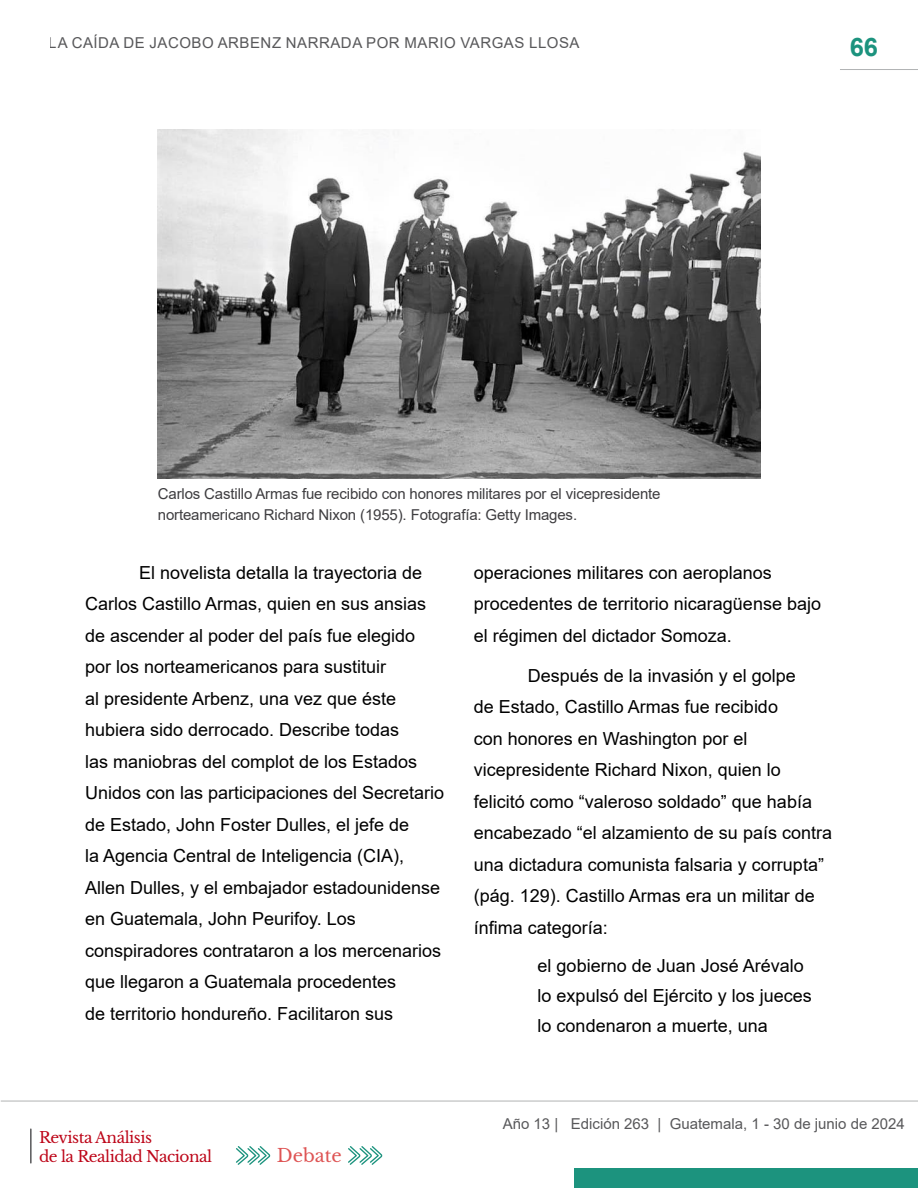
<style>
.page{position:relative;width:918px;height:1188px;background:#fff}
.page>*{position:absolute;margin:0;border:0;box-sizing:border-box;transform-origin:0 0}
.t1{font:700 25.5px "Arial";color:#1c937e}
.t2{font:18px/31.5px "Arial";color:#000}
.t3{font:18px "Libre Baskerville";color:#de5454}
.t4{font:15.3px/18.3px "Libre Baskerville";letter-spacing:-.03em;color:#bd0518}
.t5{font:15px/21px "Arial";letter-spacing:-.01em;color:#3e3d40}
.t6{font:15px "Arial";letter-spacing:.035em;color:#58585a}
.t7{font:15px "Arial";color:#58585a}
</style>
<div class="page">
<div style="left:574px;top:1168px;width:344px;height:20px;background:#1c937e"></div>
<hr style="left:1px;top:1101px;width:917px;height:1px;background:#b1b3b4">
<hr style="left:840px;top:69px;width:78px;height:1px;background:#b1b3b4">
<svg style="left:236px;top:1146px;width:35px;height:19px"></svg>
<svg style="left:348px;top:1146px;width:35px;height:19px"></svg>
<hr style="left:30px;top:1129px;width:2px;height:34px;background:#58585a">
<img style="left:158px;top:130px;width:602px;height:348px">
<p class="t6" style="left:49px;top:32px;width:532px">LA CAÍDA DE JACOBO ARBENZ NARRADA POR MARIO VARGAS LLOSA</p>
<h1 class="t1" style="left:850px;top:29px;width:30px">66</h1>
<p class="t5" style="left:158px;top:483px;width:504px">Carlos Castillo Armas fue recibido con honores militares por el vicepresidente norteamericano Richard Nixon (1955). Fotografía: Getty Images.</p>
<p class="t2" style="left:85px;top:556px;width:361px;text-indent:54px">El novelista detalla la trayectoria de Carlos Castillo Armas, quien en sus ansias de ascender al poder del país fue elegido por los norteamericanos para sustituir<br>al presidente Arbenz, una vez que éste hubiera sido derrocado. Describe todas<br>las maniobras del complot de los Estados Unidos con las participaciones del Secretario de Estado, John Foster Dulles, el jefe de<br>la Agencia Central de Inteligencia (CIA), Allen Dulles, y el embajador estadounidense en Guatemala, John Peurifoy. Los conspiradores contrataron a los mercenarios que llegaron a Guatemala procedentes<br>de territorio hondureño. Facilitaron sus</p>
<p class="t2" style="left:474px;top:556px;width:349px">operaciones militares con aeroplanos procedentes de territorio nicaragüense bajo el régimen del dictador Somoza.</p>
<p class="t2" style="left:474px;top:659px;width:360px;text-indent:54px">Después de la invasión y el golpe<br>de Estado, Castillo Armas fue recibido<br>con honores en Washington por el vicepresidente Richard Nixon, quien lo felicitó como “valeroso soldado” que había encabezado “el alzamiento de su país contra una dictadura comunista falsaria y corrupta” (pág. 129). Castillo Armas era un militar de ínfima categoría:</p>
<p class="t2" style="left:538px;top:951px;width:276px;line-height:30px">el gobierno de Juan José Arévalo lo expulsó del Ejército y los jueces lo condenaron a muerte, una</p>
<p class="t4" style="left:39px;top:1129px;width:175px">Revista Análisis<br>de la Realidad Nacional</p>
<p class="t3" style="left:277px;top:1145px;width:67px">Debate</p>
<p class="t7" style="left:503px;top:1113px;width:404px">Año 13 | Edición 263 | Guatemala, 1 - 30 de junio de 2024</p>
</div>
